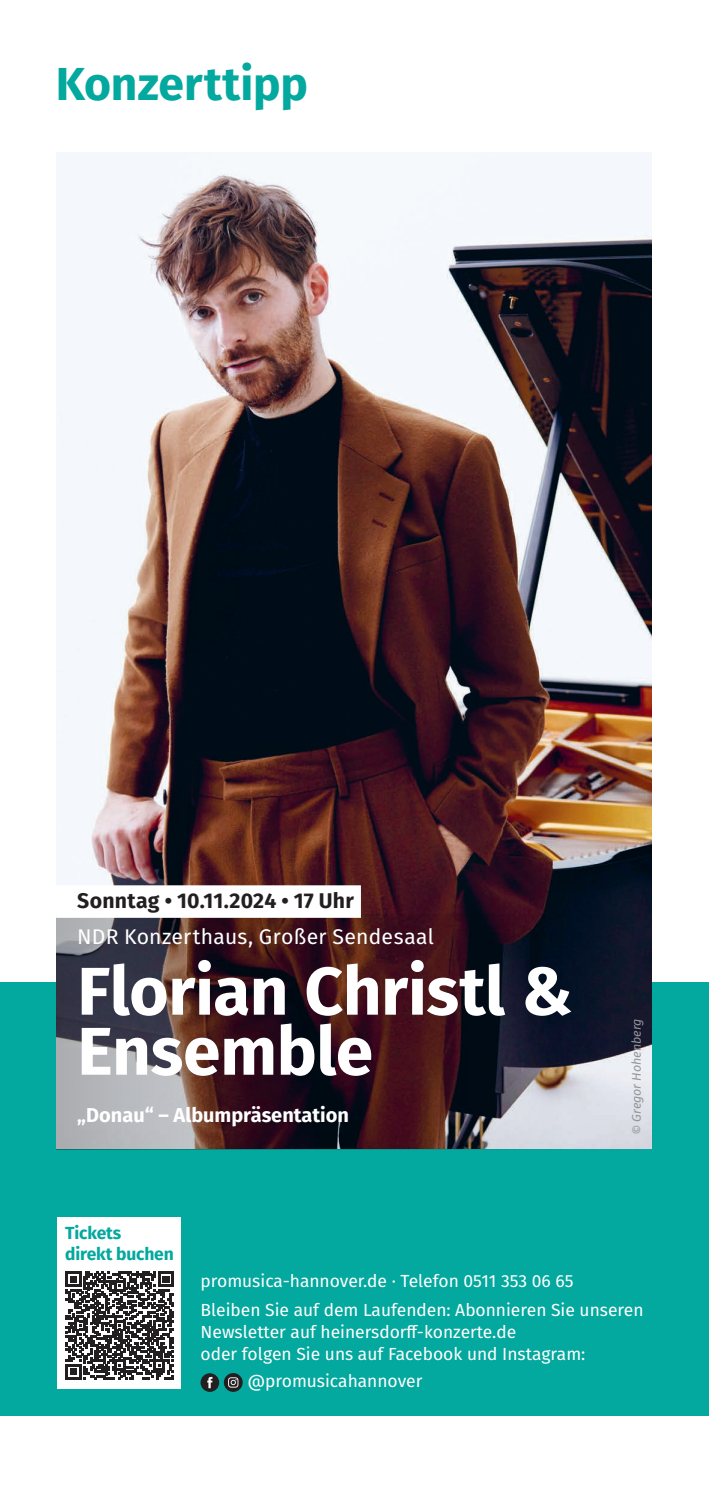
<style>
.page{position:relative;width:709px;height:1489px;background:#fff}
.page>*{position:absolute;margin:0;border:0;box-sizing:border-box;transform-origin:0 0}
.Konzerttipps_-_Werke{font:700 67.5px/60px "Fira Sans";letter-spacing:-.005em;color:#fff}
.t1{font:700 46.25px "Fira Sans";color:#03a89e}
.Spielstätte{font:21.25px "Fira Sans";letter-spacing:.015em;color:#fff}
.Datum_m_Balken{font:700 21.25px "Fira Sans";letter-spacing:.01em;color:#231f20}
.Konzerttipps_-_Werke-2{font:700 20px "Fira Sans";color:#fff}
.t2{font:17.5px/22px "Fira Sans";color:#fff}
.t3{font:700 17.5px/20px "Fira Sans";letter-spacing:-.01em;color:#03a89e}
.Fotocredit{font:italic 12.5px "Fira Sans";color:#939598}
</style>
<div class="page">
<div style="left:0;top:982px;width:709px;height:433px;background:#03a89e"></div>
<img style="left:56px;top:152px;width:595px;height:996px">
<svg style="left:56px;top:914px;width:506px;height:235px;background:#47333c"></svg>
<div style="left:56px;top:885px;width:305px;height:32px;background:#fff"></div>
<svg style="left:200px;top:1372px;width:19px;height:19px"></svg>
<svg style="left:207px;top:1376px;width:5px;height:11px"></svg>
<svg style="left:224px;top:1372px;width:19px;height:19px"></svg>
<svg style="left:228px;top:1377px;width:10px;height:10px"></svg>
<div style="left:57px;top:1216px;width:124px;height:172px;background:#fff"></div>
<svg style="left:66px;top:1271px;width:108px;height:108px"></svg>
<p class="t1" style="left:56px;top:45px;width:253px">Konzerttipp</p>
<p class="Datum_m_Balken" style="left:77px;top:883px;width:278px">Sonntag • 10.11.2024 • 17 Uhr</p>
<p class="Spielstätte" style="left:77px;top:920px;width:358px">NDR Konzerthaus, Großer Sendesaal</p>
<p class="Konzerttipps_-_Werke" style="left:77px;top:956px;width:497px">Florian Christl &amp;<br>Ensemble</p>
<p class="Konzerttipps_-_Werke-2" style="left:77px;top:1098px;width:273px">„Donau“ – Albumpräsentation</p>
<p class="t3" style="left:65px;top:1222px;width:110px">Tickets<br>direkt buchen</p>
<p class="Fotocredit" style="left:627px;top:1135px;width:118px;rotate:-90deg">© Gregor Hohenberg</p>
<p class="t2" style="left:200px;top:1269px;width:374px">promusica-hannover.de · Telefon 0511 353 06 65</p>
<p class="t2" style="left:200px;top:1298px;width:444px">Bleiben Sie auf dem Laufenden: Abonnieren Sie unseren<br>Newsletter auf heinersdorff-konzerte.de<br>oder folgen Sie uns auf Facebook und Instagram:</p>
<p class="t2" style="left:247px;top:1369px;width:177px">@promusicahannover</p>
</div>
